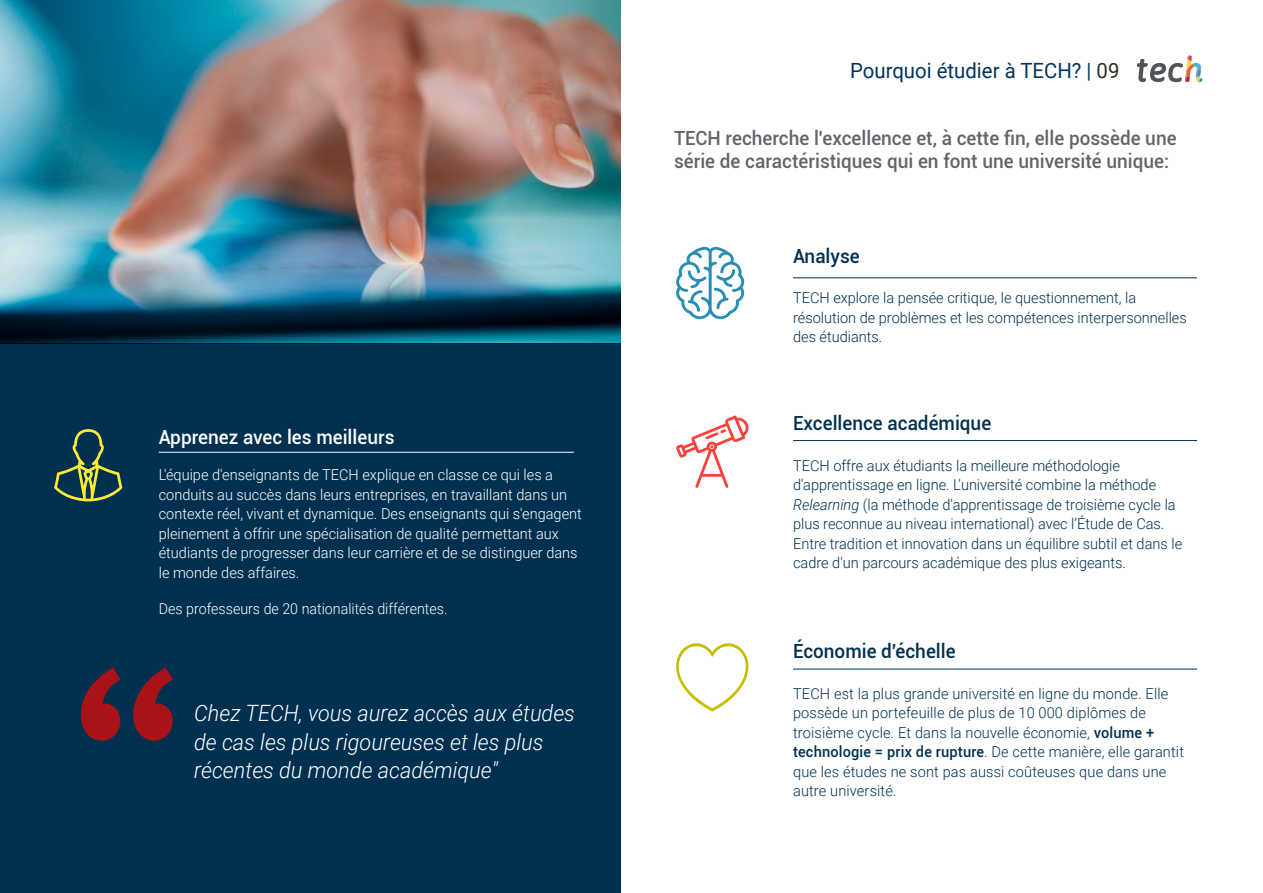
<style>
.page{position:relative;width:1263px;height:893px;background:#fff}
.page>*{position:absolute;margin:0;border:0;box-sizing:border-box;transform-origin:0 0}
.t1{font:italic 300 22.5px/28.5px "Roboto";color:#fff;scale:.96 1}
.t2{font:21px "Roboto";color:#00355e}
.t3{font:500 19.5px/22.5px "Roboto";color:#61646a}
.t4{font:500 19.5px "Roboto";color:#003050}
.t5{font:500 19.5px "Roboto";color:#fff}
.t6{font:300 15px/19.5px "Roboto";color:#003050}
.t7{font:300 15px/19.5px "Roboto";color:#fff}
.t8{font:300 15px "Roboto";color:#fff;scale:.95 1}
.s1{color:#312e20}
.s2{font-style:italic}
.s3{font-weight:500}
</style>
<div class="page">
<img style="left:0;top:0;width:621px;height:344px">
<div style="left:0;top:344px;width:621px;height:549px;background:#003050"></div>
<hr style="left:793px;top:440px;width:404px;height:1px;background:#003050">
<hr style="left:793px;top:669px;width:404px;height:1px;background:#003050">
<hr style="left:793px;top:277px;width:404px;height:1px;background:#003050">
<hr style="left:159px;top:452px;width:415px;height:1px;background:#fff">
<svg style="left:676px;top:247px;width:68px;height:72px"></svg>
<svg style="left:54px;top:429px;width:68px;height:72px"></svg>
<svg style="left:676px;top:416px;width:73px;height:72px"></svg>
<svg style="left:676px;top:643px;width:72px;height:68px"></svg>
<svg style="left:1137px;top:55px;width:65px;height:28px"></svg>
<svg style="left:81px;top:667px;width:92px;height:74px"></svg>
<h3 class="t5" style="left:159px;top:423px;width:237px">Apprenez avec les meilleurs</h3>
<p class="t7" style="left:159px;top:465px;width:425px">L'équipe d'enseignants de TECH explique en classe ce qui les a conduits au succès dans leurs entreprises, en travaillant dans un contexte réel, vivant et dynamique. Des enseignants qui s'engagent pleinement à offrir une spécialisation de qualité permettant aux étudiants de progresser dans leur carrière et de se distinguer dans le monde des affaires.</p>
<p class="t8" style="left:159px;top:598px;width:305px">Des professeurs de 20 nationalités différentes.</p>
<h1 class="t1" style="left:194px;top:698px;width:398px">Chez TECH, vous aurez accès aux études de cas les plus rigoureuses et les plus récentes du monde académique"</h1>
<h2 class="t2" style="left:850px;top:56px;width:271px">Pourquoi étudier à TECH? | <span class="s1">09</span></h2>
<h3 class="t3" style="left:674px;top:126px;width:504px">TECH recherche l'excellence et, à cette fin, elle possède une série de caractéristiques qui en font une université unique:</h3>
<h3 class="t4" style="left:793px;top:242px;width:68px">Analyse</h3>
<p class="t6" style="left:793px;top:288px;width:395px">TECH explore la pensée critique, le questionnement, la résolution de problèmes et les compétences interpersonnelles des étudiants.</p>
<h3 class="t4" style="left:793px;top:410px;width:200px">Excellence académique</h3>
<p class="t6" style="left:793px;top:455px;width:391px">TECH offre aux étudiants la meilleure méthodologie d'apprentissage en ligne. L'université combine la méthode <span class="s2">Relearning</span> (la méthode d'apprentissage de troisième cycle la plus reconnue au niveau international) avec l’Étude de Cas.<br>Entre tradition et innovation dans un équilibre subtil et dans le cadre d'un parcours académique des plus exigeants.</p>
<h3 class="t4" style="left:793px;top:637px;width:164px">Économie d'échelle</h3>
<p class="t6" style="left:793px;top:683px;width:392px">TECH est la plus grande université en ligne du monde. Elle possède un portefeuille de plus de 10 000 diplômes de troisième cycle. Et dans la nouvelle économie, <span class="s3">volume + technologie = prix de rupture</span>. De cette manière, elle garantit que les études ne sont pas aussi coûteuses que dans une autre université.</p>
</div>
